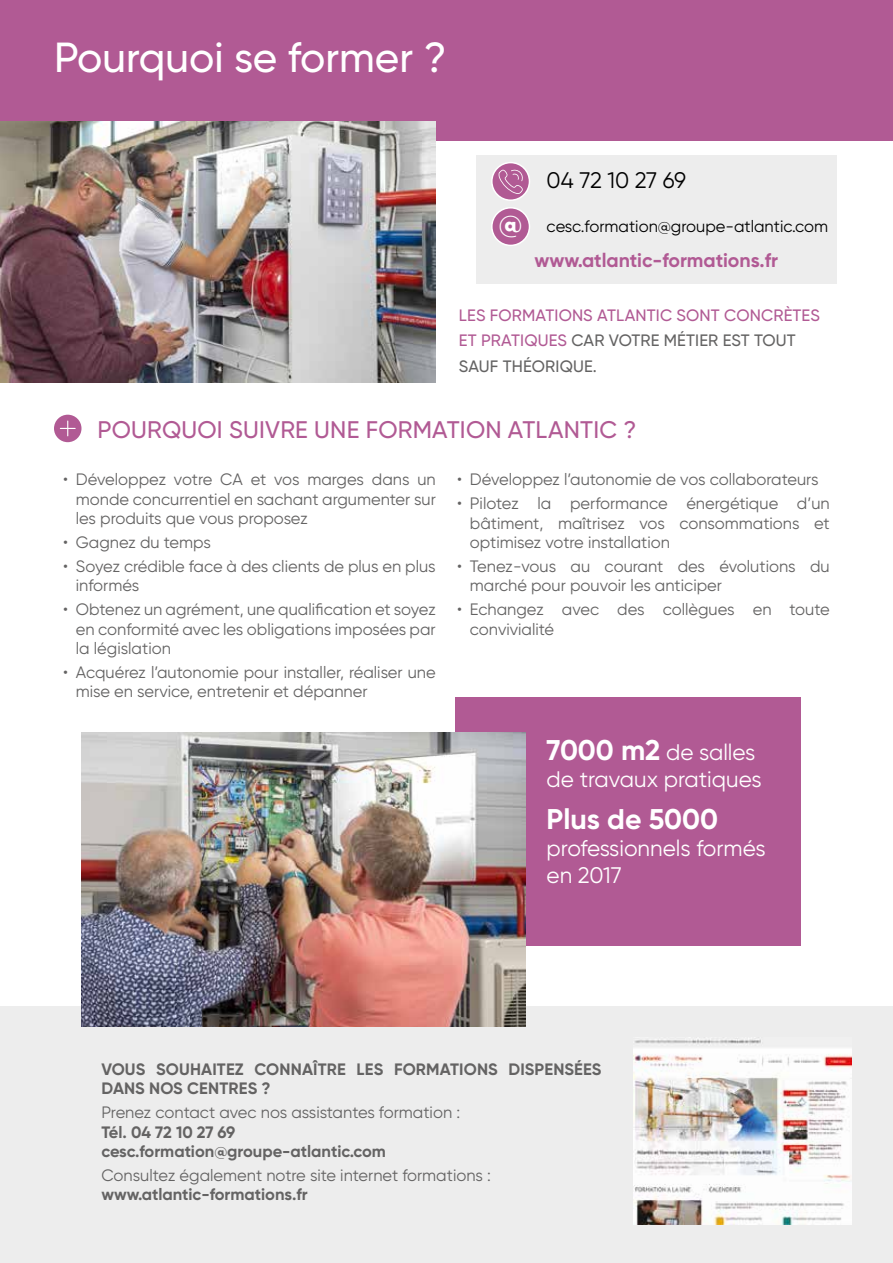
<style>
.page{position:relative;width:893px;height:1263px;background:#fff}
.page>*{position:absolute;margin:0;border:0;box-sizing:border-box;transform-origin:0 0}
.t1{font:500 42px "Gilroy";color:#fff}
.t2{font:700 30px "Gilroy";color:#fff}
.t3{font:700 28.5px "Gilroy";color:#fff}
.t4{font:500 24px "Gilroy";letter-spacing:.01em;color:#b15a94}
.t5{font:22.5px/27px "Gilroy";color:#fff}
.t6{font:22.5px "Gilroy";letter-spacing:-.02em;color:#000}
.t7{font:700 19.5px "Gilroy";color:#b15a94}
.t8{font:16.5px/19.5px "Gilroy";color:#646363}
.t9{font:700 16.5px/19.5px "Gilroy";color:#646363}
.t10{font:500 16.5px/25.5px "Gilroy";letter-spacing:.01em;color:#b15a94}
.t11{font:16.5px "Gilroy";color:#000}
.s1{color:#646363}
.s2{font-weight:700;font-size:28.5px}
</style>
<div class="page">
<div style="left:0;top:0;width:893px;height:140px;background:#b15a94"></div>
<img style="left:0;top:121px;width:436px;height:261px">
<div style="left:476px;top:155px;width:360px;height:129px;background:#ededed"></div>
<div style="left:0;top:1007px;width:893px;height:256px;background:#ededed"></div>
<div style="left:492px;top:208px;width:37px;height:37px;background:#b15a94;border-radius:50%"></div>
<div style="left:491px;top:207px;width:39px;height:39px;border:2px solid #fff;border-radius:50%"></div>
<div style="left:492px;top:163px;width:37px;height:37px;background:#b15a94;border-radius:50%"></div>
<div style="left:491px;top:162px;width:39px;height:39px;border:2px solid #fff;border-radius:50%"></div>
<svg style="left:498px;top:169px;width:25px;height:25px"></svg>
<div style="left:456px;top:697px;width:345px;height:249px;background:#b15a94"></div>
<img style="left:82px;top:733px;width:443px;height:293px">
<img style="left:633px;top:1037px;width:218px;height:187px">
<div style="left:54px;top:415px;width:27px;height:27px;background:#b15a94;border-radius:50%"></div>
<svg style="left:60px;top:420px;width:16px;height:16px"></svg>
<h1 class="t1" style="left:54px;top:31px;width:394px">Pourquoi se former ?</h1>
<h2 class="t2" style="left:499px;top:205px;width:25px">@</h2>
<h3 class="t6" style="left:547px;top:167px;width:141px">04 72 10 27 69</h3>
<p class="t11" style="left:547px;top:216px;width:283px">cesc.formation@groupe-atlantic.com</p>
<p class="t7" style="left:534px;top:248px;width:245px">www.atlantic-formations.fr</p>
<p class="t10" style="left:459px;top:302px;width:363px">LES FORMATIONS ATLANTIC SONT CONCRÈTES<br>ET PRATIQUES <span class="s1">CAR VOTRE MÉTIER EST TOUT<br>SAUF THÉORIQUE.</span></p>
<h3 class="t4" style="left:98px;top:415px;width:540px">POURQUOI SUIVRE UNE FORMATION ATLANTIC ?</h3>
<p class="t8" style="left:76px;top:469px;width:361px;text-align:justify;text-indent:-13px">• Développez votre CA et vos marges dans un monde concurrentiel en sachant argumenter sur les produits que vous proposez</p>
<p class="t8" style="left:63px;top:532px;width:149px">• Gagnez du temps</p>
<p class="t8" style="left:76px;top:556px;width:361px;text-indent:-13px">• Soyez crédible face à des clients de plus en plus informés</p>
<p class="t8" style="left:76px;top:599px;width:361px;text-align:justify;text-indent:-13px">• Obtenez un agrément, une qualification et soyez en conformité avec les obligations imposées par la législation</p>
<p class="t8" style="left:76px;top:662px;width:361px;text-indent:-13px">• Acquérez l’autonomie pour installer, réaliser une mise en service, entretenir et dépanner</p>
<p class="t8" style="left:457px;top:470px;width:363px">• Développez l’autonomie de vos collaborateurs</p>
<p class="t8" style="left:470px;top:493px;width:361px;text-align:justify;text-indent:-13px">• Pilotez la performance énergétique d’un bâtiment, maîtrisez vos consommations et optimisez votre installation</p>
<p class="t8" style="left:470px;top:556px;width:361px;text-indent:-13px">• Tenez-vous au courant des évolutions du marché pour pouvoir les anticiper</p>
<p class="t8" style="left:470px;top:599px;width:361px;text-indent:-13px">• Echangez avec des collègues en toute convivialité</p>
<h3 class="t5" style="left:547px;top:738px;width:217px"><span class="s2">7000 m2</span> de salles de travaux pratiques</h3>
<h3 class="t3" style="left:547px;top:801px;width:173px">Plus de 5000</h3>
<h3 class="t5" style="left:547px;top:835px;width:220px">professionnels formés en 2017</h3>
<p class="t9" style="left:101px;top:1059px;width:502px">VOUS SOUHAITEZ CONNAÎTRE LES FORMATIONS DISPENSÉES<br>DANS NOS CENTRES ?</p>
<p class="t8" style="left:101px;top:1102px;width:360px">Prenez contact avec nos assistantes formation :</p>
<p class="t9" style="left:101px;top:1122px;width:286px">Tél. 04 72 10 27 69 cesc.formation@groupe-atlantic.com</p>
<p class="t8" style="left:101px;top:1165px;width:391px">Consultez également notre site internet formations :</p>
<p class="t9" style="left:101px;top:1185px;width:208px">www.atlantic-formations.fr</p>
</div>
